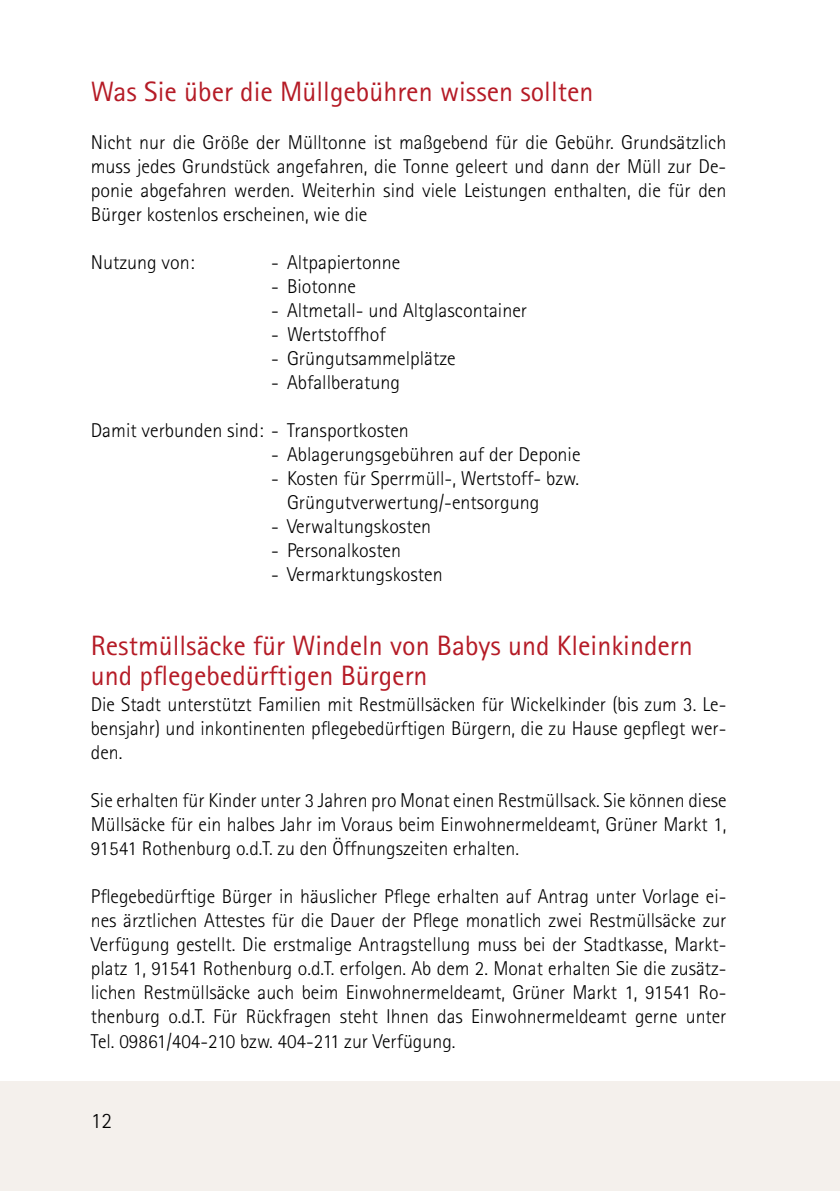
<style>
.page{position:relative;width:840px;height:1191px;background:#fff}
.page>*{position:absolute;margin:0;border:0;box-sizing:border-box;transform-origin:0 0}
.t1{font:28px/30px "Rotis Sans Serif";color:#b51b26}
.t2{font:300 22px "Rotis Sans Serif";color:#000}
.t3{font:300 20px/24px "Rotis Sans Serif";color:#000;text-align:justify}
</style>
<div class="page">
<div style="left:0;top:1081px;width:839px;height:110px;background:#f4f0ec"></div>
<h1 class="t1" style="left:91px;top:76px;width:504px">Was Sie über die Müllgebühren wissen sollten</h1>
<p class="t3" style="left:91px;top:130px;width:637px">Nicht nur die Größe der Mülltonne ist maßgebend für die Gebühr. Grundsätzlich muss jedes Grundstück angefahren, die Tonne geleert und dann der Müll zur De&shy;ponie abgefahren werden. Weiterhin sind viele Leistungen enthalten, die für den Bürger kostenlos erscheinen, wie die</p>
<p class="t3" style="left:91px;top:250px;width:105px">Nutzung von:</p>
<p class="t3" style="left:271px;top:250px;width:131px">- Altpapiertonne</p>
<p class="t3" style="left:271px;top:274px;width:86px">- Biotonne</p>
<p class="t3" style="left:271px;top:298px;width:257px">- Altmetall- und Altglascontainer</p>
<p class="t3" style="left:271px;top:322px;width:116px">- Wertstoffhof</p>
<p class="t3" style="left:271px;top:346px;width:186px">- Grüngutsammelplätze</p>
<p class="t3" style="left:271px;top:370px;width:130px">- Abfallberatung</p>
<p class="t3" style="left:91px;top:418px;width:319px">Damit verbunden sind: - Transportkosten</p>
<p class="t3" style="left:271px;top:442px;width:311px">- Ablagerungsgebühren auf der Deponie</p>
<p class="t3" style="left:287px;top:466px;width:291px;text-indent:-16px">- Kosten für Sperrmüll-, Wertstoff- bzw.<br>Grüngutverwertung/-entsorgung</p>
<p class="t3" style="left:271px;top:514px;width:162px">- Verwaltungskosten</p>
<p class="t3" style="left:271px;top:538px;width:132px">- Personalkosten</p>
<p class="t3" style="left:271px;top:562px;width:173px">- Vermarktungskosten</p>
<h1 class="t1" style="left:91px;top:630px;width:603px">Restmüllsäcke für Windeln von Babys und Kleinkindern und pflegebedürftigen Bürgern</h1>
<p class="t3" style="left:91px;top:692px;width:636px">Die Stadt unterstützt Familien mit Restmüllsäcken für Wickelkinder (bis zum 3. Le&shy;bensjahr) und inkontinenten pflegebedürftigen Bürgern, die zu Hause gepflegt wer&shy;den.</p>
<p class="t3" style="left:91px;top:788px;width:637px">Sie erhalten für Kinder unter 3 Jahren pro Monat einen Restmüllsack. Sie können diese Müllsäcke für ein halbes Jahr im Voraus beim Einwohnermeldeamt, Grüner Markt 1, 91541 Rothenburg o.d.T. zu den Öffnungszeiten erhalten.</p>
<p class="t3" style="left:91px;top:884px;width:637px">Pflegebedürftige Bürger in häuslicher Pflege erhalten auf Antrag unter Vorlage ei&shy;nes ärztlichen Attestes für die Dauer der Pflege monatlich zwei Restmüllsäcke zur Verfügung gestellt. Die erstmalige Antragstellung muss bei der Stadtkasse, Markt&shy;platz 1, 91541 Rothenburg o.d.T. erfolgen. Ab dem 2. Monat erhalten Sie die zusätz&shy;lichen Restmüllsäcke auch beim Einwohnermeldeamt, Grüner Markt 1, 91541 Ro&shy;thenburg o.d.T. Für Rückfragen steht Ihnen das Einwohnermeldeamt gerne unter Tel. 09861/404-210 bzw. 404-211 zur Verfügung.</p>
<p class="t2" style="left:91px;top:1108px;width:23px">12</p>
</div>
